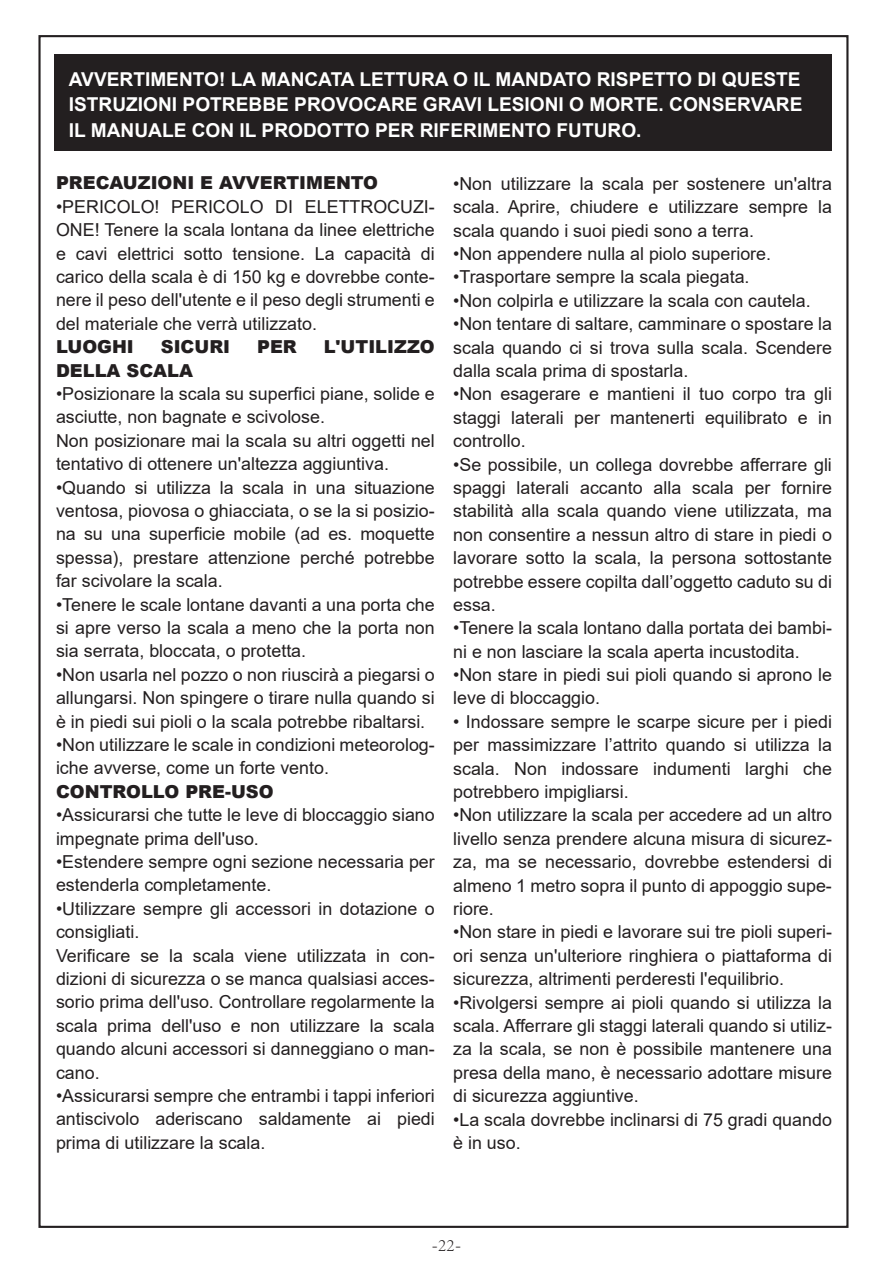
<style>
.page{position:relative;width:893px;height:1263px;background:#fff}
.page>*{position:absolute;margin:0;border:0;box-sizing:border-box;transform-origin:0 0}
.t1{font:700 19.2px/25.5px "Arial";color:#fff;text-align:justify}
.t2{font:300 18px "Adobe Song Std";color:#231f20}
.t3{font:17.85px/23.4px "Arial";color:#231f20;text-align:justify}
.t4{font:900 17.85px "Arial";color:#231f20}
</style>
<div class="page">
<div style="left:55px;top:54px;width:777px;height:96px;background:#231f20"></div>
<p class="t1" style="left:69px;top:66px;width:735px">AVVERTIMENTO! LA MANCATA LETTURA O IL MANDATO RISPETTO DI QUESTE ISTRUZIONI POTREBBE PROVOCARE GRAVI LESIONI O MORTE. CONSERVARE IL MANUALE CON IL PRODOTTO PER RIFERIMENTO FUTURO.</p>
<p class="t4" style="left:56px;top:170px;width:324px">PRECAUZIONI E AVVERTIMENTO</p>
<p class="t3" style="left:56px;top:195px;width:380px">•PERICOLO! PERICOLO DI ELETTROCUZI-ONE! Tenere la scala lontana da linee elettriche e cavi elettrici sotto tensione. La capacità di carico della scala è di 150 kg e dovrebbe conte&shy;nere il peso dell'utente e il peso degli strumenti e del materiale che verrà utilizzato.</p>
<p class="t4" style="left:56px;top:334px;width:79px">LUOGHI</p>
<p class="t4" style="left:161px;top:334px;width:71px">SICURI</p>
<p class="t4" style="left:257px;top:334px;width:41px">PER</p>
<p class="t4" style="left:324px;top:334px;width:113px">L'UTILIZZO</p>
<p class="t4" style="left:56px;top:357px;width:138px">DELLA SCALA</p>
<p class="t3" style="left:56px;top:382px;width:380px;text-align:left">•Posizionare la scala su superfici piane, solide e asciutte, non bagnate e scivolose.<br>Non posizionare mai la scala su altri oggetti nel tentativo di ottenere un'altezza aggiuntiva.</p>
<p class="t3" style="left:56px;top:476px;width:380px">•Quando si utilizza la scala in una situazione ventosa, piovosa o ghiacciata, o se la si posizio&shy;na su una superficie mobile (ad es. moquette spessa), prestare attenzione perché potrebbe far scivolare la scala.</p>
<p class="t3" style="left:56px;top:592px;width:380px">•Tenere le scale lontane davanti a una porta che si apre verso la scala a meno che la porta non sia serrata, bloccata, o protetta.</p>
<p class="t3" style="left:56px;top:663px;width:380px">•Non usarla nel pozzo o non riuscirà a piegarsi o allungarsi. Non spingere o tirare nulla quando si è in piedi sui pioli o la scala potrebbe ribaltarsi.</p>
<p class="t3" style="left:56px;top:733px;width:380px">•Non utilizzare le scale in condizioni meteorolog&shy;iche avverse, come un forte vento.</p>
<p class="t4" style="left:56px;top:778px;width:219px">CONTROLLO PRE-USO</p>
<p class="t3" style="left:56px;top:803px;width:380px">•Assicurarsi che tutte le leve di bloccaggio siano impegnate prima dell'uso.</p>
<p class="t3" style="left:56px;top:850px;width:380px">•Estendere sempre ogni sezione necessaria per estenderla completamente.</p>
<p class="t3" style="left:56px;top:897px;width:380px;text-align:left">•Utilizzare sempre gli accessori in dotazione o consigliati.<br>Verificare se la scala viene utilizzata in con&shy;dizioni di sicurezza o se manca qualsiasi acces&shy;sorio prima dell'uso. Controllare regolarmente la scala prima dell'uso e non utilizzare la scala quando alcuni accessori si danneggiano o man&shy;cano.</p>
<p class="t3" style="left:56px;top:1084px;width:380px">•Assicurarsi sempre che entrambi i tappi inferiori antiscivolo aderiscano saldamente ai piedi prima di utilizzare la scala.</p>
<p class="t3" style="left:453px;top:172px;width:380px">•Non utilizzare la scala per sostenere un'altra scala. Aprire, chiudere e utilizzare sempre la scala quando i suoi piedi sono a terra.</p>
<p class="t3" style="left:453px;top:242px;width:319px">•Non appendere nulla al piolo superiore.</p>
<p class="t3" style="left:453px;top:265px;width:298px">•Trasportare sempre la scala piegata.</p>
<p class="t3" style="left:453px;top:289px;width:359px">•Non colpirla e utilizzare la scala con cautela.</p>
<p class="t3" style="left:453px;top:312px;width:380px">•Non tentare di saltare, camminare o spostare la scala quando ci si trova sulla scala. Scendere dalla scala prima di spostarla.</p>
<p class="t3" style="left:453px;top:382px;width:380px">•Non esagerare e mantieni il tuo corpo tra gli staggi laterali per mantenerti equilibrato e in controllo.</p>
<p class="t3" style="left:453px;top:452px;width:380px">•Se possibile, un collega dovrebbe afferrare gli spaggi laterali accanto alla scala per fornire stabilità alla scala quando viene utilizzata, ma non consentire a nessun altro di stare in piedi o lavorare sotto la scala, la persona sottostante potrebbe essere copilta dall’oggetto caduto su di essa.</p>
<p class="t3" style="left:453px;top:616px;width:380px">•Tenere la scala lontano dalla portata dei bambi&shy;ni e non lasciare la scala aperta incustodita.</p>
<p class="t3" style="left:453px;top:663px;width:380px">•Non stare in piedi sui pioli quando si aprono le leve di bloccaggio.</p>
<p class="t3" style="left:453px;top:710px;width:380px">• Indossare sempre le scarpe sicure per i piedi per massimizzare l’attrito quando si utilizza la scala. Non indossare indumenti larghi che potrebbero impigliarsi.</p>
<p class="t3" style="left:453px;top:803px;width:380px">•Non utilizzare la scala per accedere ad un altro livello senza prendere alcuna misura di sicurez&shy;za, ma se necessario, dovrebbe estendersi di almeno 1 metro sopra il punto di appoggio supe&shy;riore.</p>
<p class="t3" style="left:453px;top:920px;width:380px">•Non stare in piedi e lavorare sui tre pioli superi&shy;ori senza un'ulteriore ringhiera o piattaforma di sicurezza, altrimenti perderesti l'equilibrio.</p>
<p class="t3" style="left:453px;top:990px;width:380px">•Rivolgersi sempre ai pioli quando si utilizza la scala. Afferrare gli staggi laterali quando si utiliz&shy;za la scala, se non è possibile mantenere una presa della mano, è necessario adottare misure di sicurezza aggiuntive.</p>
<p class="t3" style="left:453px;top:1107px;width:380px">•La scala dovrebbe inclinarsi di 75 gradi quando è in uso.</p>
<p class="t2" style="left:431px;top:1235px;width:32px">-22-</p>
</div>
